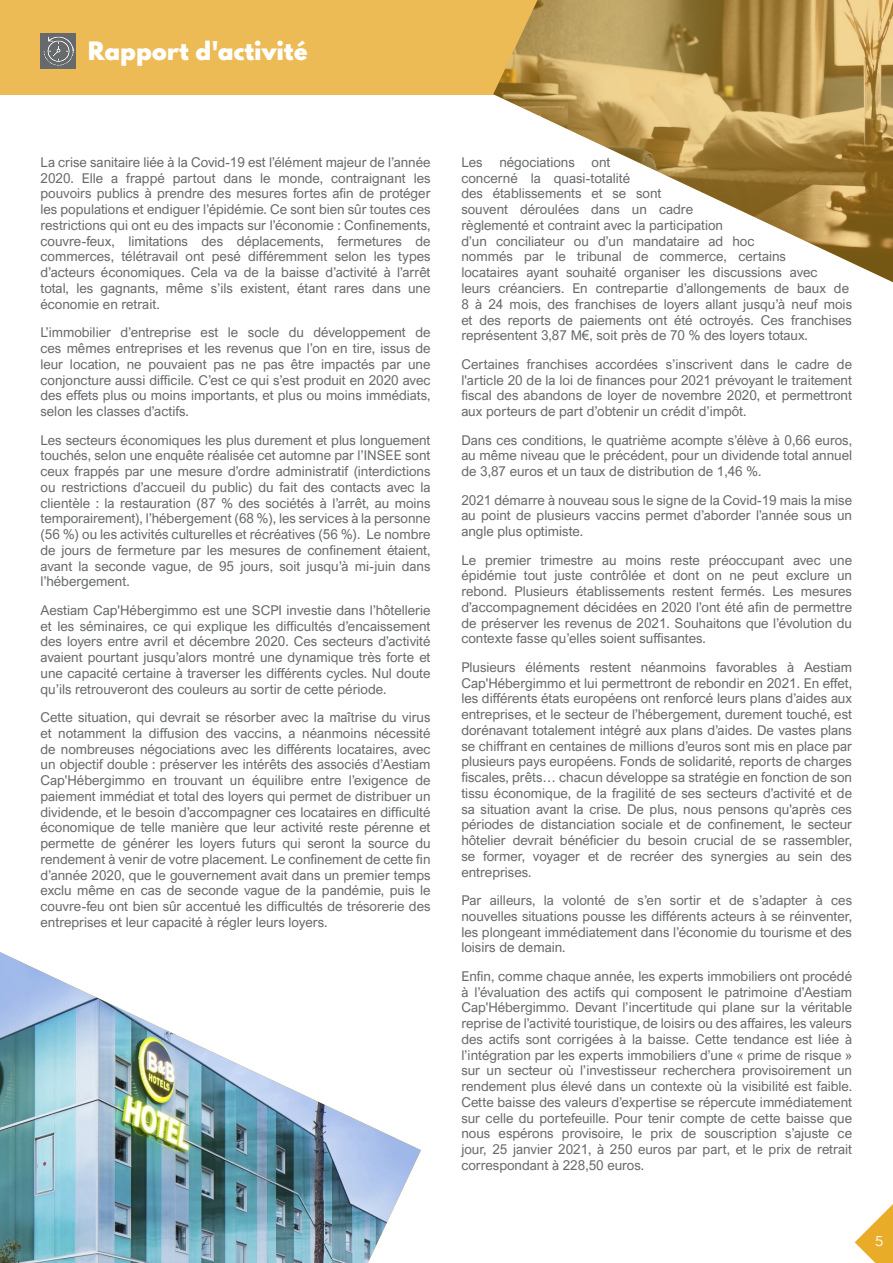
<style>
.page{position:relative;width:893px;height:1263px;background:#fff}
.page>*{position:absolute;margin:0;border:0;box-sizing:border-box;transform-origin:0 0}
.t1{font:900 22.5px "Spartan MB";letter-spacing:.02em;color:#fff}
.t2{font:13.5px/15.8px "Arial Nova";color:#676a6c;text-align:justify}
.t3{font:12px "Spartan MB";color:#fff}
</style>
<div class="page">
<div style="left:0;top:0;width:893px;height:94px;background:#edbb56"></div>
<div style="left:40px;top:34px;width:36px;height:35px;background:#676a6c"></div>
<img style="left:44px;top:37px;width:29px;height:29px">
<img style="left:493px;top:0;width:400px;height:282px">
<img style="left:0;top:952px;width:421px;height:311px">
<svg style="left:855px;top:1204px;width:38px;height:59px"></svg>
<p class="t1" style="left:88px;top:33px;width:221px">Rapport d'activité</p>
<p class="t2" style="left:40px;top:154px;width:392px">La crise sanitaire liée à la Covid-19 est l’élément majeur de l’année 2020. Elle a frappé partout dans le monde, contraignant les pouvoirs publics à prendre des mesures fortes afin de protéger les populations et endiguer l’épidémie. Ce sont bien sûr toutes ces restrictions qui ont eu des impacts sur l’économie : Confinements, couvre-feux, limitations des déplacements, fermetures de commerces, télétravail ont pesé différemment selon les types d’acteurs économiques. Cela va de la baisse d’activité à l’arrêt total, les gagnants, même s’ils existent, étant rares dans une économie en retrait.</p>
<p class="t2" style="left:40px;top:325px;width:392px">L’immobilier d’entreprise est le socle du développement de ces mêmes entreprises et les revenus que l’on en tire, issus de leur location, ne pouvaient pas ne pas être impactés par une conjoncture aussi difficile. C’est ce qui s’est produit en 2020 avec des effets plus ou moins importants, et plus ou moins immédiats, selon les classes d’actifs.</p>
<p class="t2" style="left:40px;top:432px;width:392px">Les secteurs économiques les plus durement et plus longuement touchés, selon une enquête réalisée cet automne par l’INSEE sont ceux frappés par une mesure d’ordre administratif (interdictions ou restrictions d’accueil du public) du fait des contacts avec la clientèle : la restauration (87 % des sociétés à l’arrêt, au moins temporairement), l’hébergement (68 %), les services à la personne (56 %) ou les activités culturelles et récréatives (56 %). Le nombre de jours de fermeture par les mesures de confinement étaient, avant la seconde vague, de 95 jours, soit jusqu’à mi-juin dans l’hébergement.</p>
<p class="t2" style="left:40px;top:602px;width:392px">Aestiam Cap'Hébergimmo est une SCPI investie dans l’hôtellerie et les séminaires, ce qui explique les difficultés d’encaissement des loyers entre avril et décembre 2020. Ces secteurs d’activité avaient pourtant jusqu’alors montré une dynamique très forte et une capacité certaine à traverser les différents cycles. Nul doute qu’ils retrouveront des couleurs au sortir de cette période.</p>
<p class="t2" style="left:40px;top:709px;width:392px">Cette situation, qui devrait se résorber avec la maîtrise du virus et notamment la diffusion des vaccins, a néanmoins nécessité de nombreuses négociations avec les différents locataires, avec un objectif double : préserver les intérêts des associés d’Aestiam Cap'Hébergimmo en trouvant un équilibre entre l’exigence de paiement immédiat et total des loyers qui permet de distribuer un dividende, et le besoin d’accompagner ces locataires en difficulté économique de telle manière que leur activité reste pérenne et permette de générer les loyers futurs qui seront la source du rendement à venir de votre placement. Le confinement de cette fin d’année 2020, que le gouvernement avait dans un premier temps exclu même en cas de seconde vague de la pandémie, puis le couvre-feu ont bien sûr accentué les difficultés de trésorerie des entreprises et leur capacité à régler leurs loyers.</p>
<p class="t2" style="left:461px;top:154px;width:392px;text-align:left">Les négociations ont<br>concerné la quasi-totalité<br>des établissements et se sont<br>souvent déroulées dans un cadre<br>règlementé et contraint avec la participation<br>d’un conciliateur ou d’un mandataire ad hoc<br>nommés par le tribunal de commerce, certains<br>locataires ayant souhaité organiser les discussions avec<br>leurs créanciers. En contrepartie d’allongements de baux de 8 à 24 mois, des franchises de loyers allant jusqu’à neuf mois et des reports de paiements ont été octroyés. Ces franchises représentent 3,87 M€, soit près de 70 % des loyers totaux.</p>
<p class="t2" style="left:461px;top:356px;width:392px">Certaines franchises accordées s’inscrivent dans le cadre de l'article 20 de la loi de finances pour 2021 prévoyant le traitement fiscal des abandons de loyer de novembre 2020, et permettront aux porteurs de part d’obtenir un crédit d’impôt.</p>
<p class="t2" style="left:461px;top:432px;width:392px">Dans ces conditions, le quatrième acompte s’élève à 0,66 euros, au même niveau que le précédent, pour un dividende total annuel de 3,87 euros et un taux de distribution de 1,46 %.</p>
<p class="t2" style="left:461px;top:492px;width:392px">2021 démarre à nouveau sous le signe de la Covid-19 mais la mise au point de plusieurs vaccins permet d’aborder l’année sous un angle plus optimiste.</p>
<p class="t2" style="left:461px;top:552px;width:392px">Le premier trimestre au moins reste préoccupant avec une épidémie tout juste contrôlée et dont on ne peut exclure un rebond. Plusieurs établissements restent fermés. Les mesures d’accompagnement décidées en 2020 l’ont été afin de permettre de préserver les revenus de 2021. Souhaitons que l’évolution du contexte fasse qu’elles soient suffisantes.</p>
<p class="t2" style="left:461px;top:659px;width:392px">Plusieurs éléments restent néanmoins favorables à Aestiam Cap'Hébergimmo et lui permettront de rebondir en 2021. En effet, les différents états européens ont renforcé leurs plans d’aides aux entreprises, et le secteur de l’hébergement, durement touché, est dorénavant totalement intégré aux plans d’aides. De vastes plans se chiffrant en centaines de millions d’euros sont mis en place par plusieurs pays européens. Fonds de solidarité, reports de charges fiscales, prêts… chacun développe sa stratégie en fonction de son tissu économique, de la fragilité de ses secteurs d’activité et de sa situation avant la crise. De plus, nous pensons qu'après ces périodes de distanciation sociale et de confinement, le secteur hôtelier devrait bénéficier du besoin crucial de se rassembler, se former, voyager et de recréer des synergies au sein des entreprises.</p>
<p class="t2" style="left:461px;top:892px;width:392px">Par ailleurs, la volonté de s’en sortir et de s’adapter à ces nouvelles situations pousse les différents acteurs à se réinventer, les plongeant immédiatement dans l’économie du tourisme et des loisirs de demain.</p>
<p class="t2" style="left:461px;top:968px;width:392px">Enfin, comme chaque année, les experts immobiliers ont procédé à l’évaluation des actifs qui composent le patrimoine d’Aestiam Cap'Hébergimmo. Devant l’incertitude qui plane sur la véritable reprise de l’activité touristique, de loisirs ou des affaires, les valeurs des actifs sont corrigées à la baisse. Cette tendance est liée à l’intégration par les experts immobiliers d’une « prime de risque » sur un secteur où l’investisseur recherchera provisoirement un rendement plus élevé dans un contexte où la visibilité est faible.<br>Cette baisse des valeurs d’expertise se répercute immédiatement sur celle du portefeuille. Pour tenir compte de cette baisse que nous espérons provisoire, le prix de souscription s’ajuste ce jour, 25 janvier 2021, à 250 euros par part, et le prix de retrait correspondant à 228,50 euros.</p>
<p class="t3" style="left:875px;top:1232px;width:10px">5</p>
</div>
